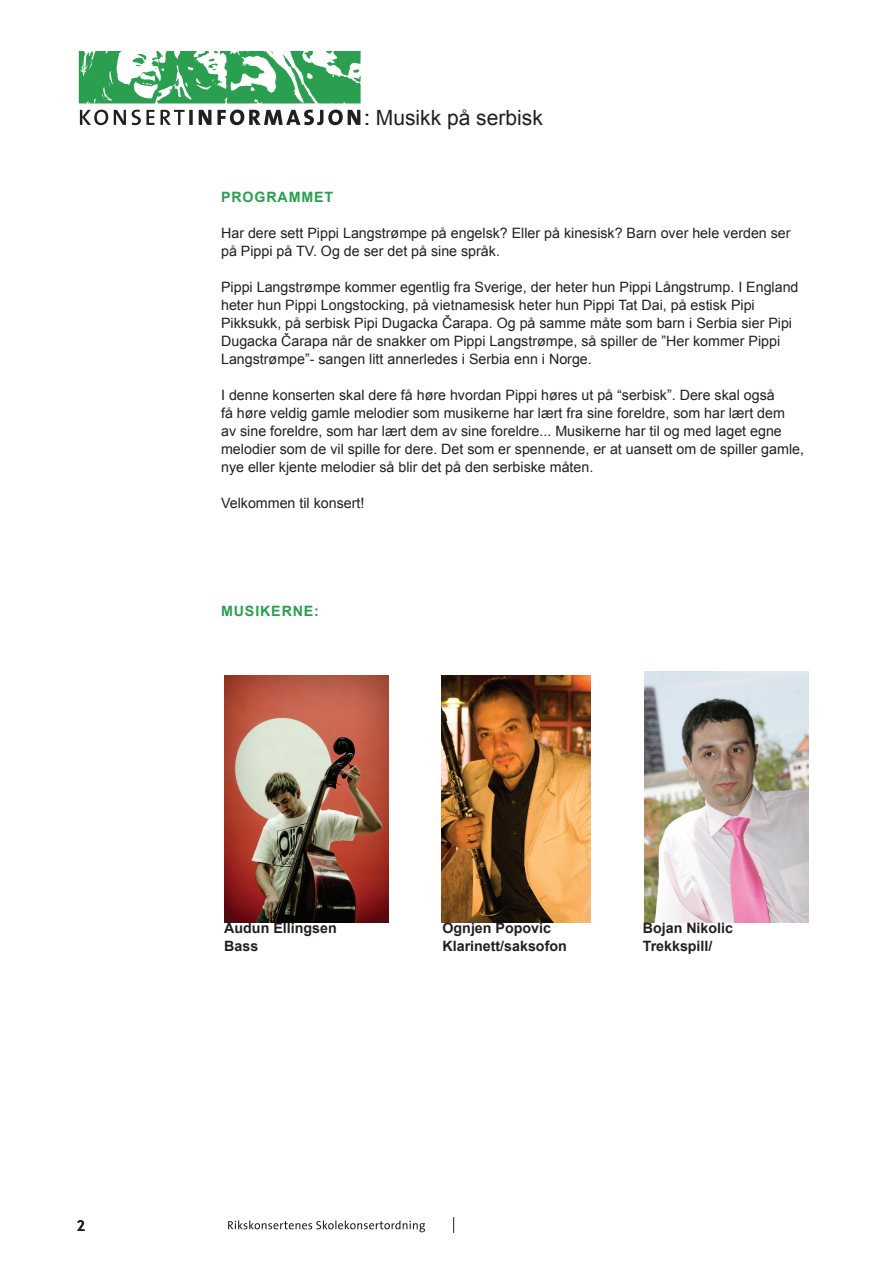
<style>
.page{position:relative;width:893px;height:1263px;background:#fff}
.page>*{position:absolute;margin:0;border:0;box-sizing:border-box;transform-origin:0 0}
.t1{font:21px "Arial";color:#231f20}
.t2{font:700 15px "Trebuchet MS";color:#231f20}
.t3{font:14.25px/18px "Arial";color:#231f20}
.t4{font:700 14.25px/18px "Arial";color:#231f20}
.t5{font:700 14.25px "Arial";letter-spacing:.06em;color:#2a9f50}
</style>
<div class="page">
<svg style="left:79px;top:51px;width:282px;height:53px"></svg>
<img style="left:644px;top:671px;width:165px;height:251px">
<img style="left:442px;top:675px;width:149px;height:247px">
<img style="left:224px;top:675px;width:164px;height:247px">
<svg style="left:228px;top:1220px;width:197px;height:12px"></svg>
<svg style="left:80px;top:110px;width:280px;height:15px"></svg>
<svg style="left:453px;top:1217px;width:1px;height:16px"></svg>
<p class="t2" style="left:77px;top:1216px;width:10px">2</p>
<h1 class="t1" style="left:364px;top:104px;width:180px">: Musikk på serbisk</h1>
<p class="t5" style="left:221px;top:187px;width:103px">programmet</p>
<p class="t3" style="left:221px;top:224px;width:571px">Har dere sett Pippi Langstrømpe på engelsk? Eller på kinesisk? Barn over hele verden ser på Pippi på TV. Og de ser det på sine språk.</p>
<p class="t3" style="left:221px;top:278px;width:579px">Pippi Langstrømpe kommer egentlig fra Sverige, der heter hun Pippi Långstrump. I England heter hun Pippi Longstocking, på vietnamesisk heter hun Pippi Tat Dai, på estisk Pipi Pikksukk, på serbisk Pipi Dugacka Čarapa. Og på samme måte som barn i Serbia sier Pipi Dugacka Čarapa når de snakker om Pippi Langstrømpe, så spiller de ”Her kommer Pippi Langstrømpe”- sangen litt annerledes i Serbia enn i Norge.</p>
<p class="t3" style="left:221px;top:386px;width:584px">I denne konserten skal dere få høre hvordan Pippi høres ut på “serbisk”. Dere skal også<br>få høre veldig gamle melodier som musikerne har lært fra sine foreldre, som har lært dem<br>av sine foreldre, som har lært dem av sine foreldre... Musikerne har til og med laget egne melodier som de vil spille for dere. Det som er spennende, er at uansett om de spiller gamle, nye eller kjente melodier så blir det på den serbiske måten.</p>
<p class="t3" style="left:221px;top:494px;width:145px">Velkommen til konsert!</p>
<p class="t5" style="left:221px;top:601px;width:99px">MUSIKERNE:</p>
<p class="t4" style="left:224px;top:919px;width:114px">Audun Ellingsen<br>Bass</p>
<p class="t4" style="left:442px;top:919px;width:126px">Ognjen Popovic<br>Klarinett/saksofon</p>
<p class="t4" style="left:643px;top:919px;width:92px">Bojan Nikolic<br>Trekkspill/</p>
</div>
